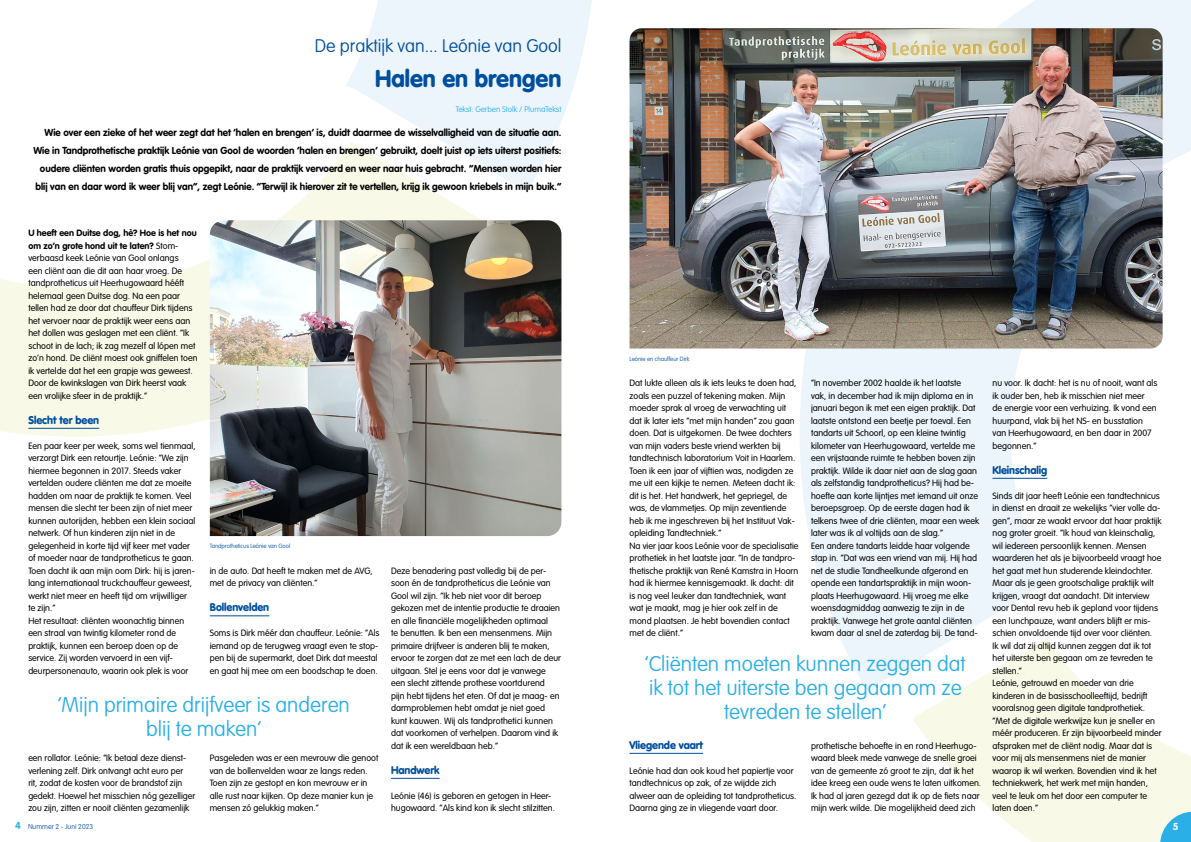
<style>
.page{position:relative;width:1191px;height:842px;background:#fff}
.page>*{position:absolute;margin:0;border:0;box-sizing:border-box;transform-origin:0 0}
.t1{font:900 24px "VAG Rounded Std";color:#004e9e}
.t2{font:100 21px/24px "VAG Rounded Std";color:#2aafe6;text-align:center}
.t3{font:100 18px "VAG Rounded Std";color:#004e9e}
.t4{font:900 11px "VAG Rounded Std";letter-spacing:-.005em;color:#004e9e}
.t5{font:700 10px/18px "VAG Rounded Std";color:#000;text-align:right}
.t6{font:700 10px "VAG Rounded Std";color:#fff}
.t7{font:300 9px/12.5px "VAG Rounded Std";color:#000}
.t8{font:100 8px "VAG Rounded Std";color:#2aafe6}
.t9{font:100 7px "VAG Rounded Std";color:#004e9e}
.t10{font:100 6px "VAG Rounded Std";color:#004e9e}
.s1{font-weight:700}
.s2{font-weight:700;font-size:10px;color:#2aafe6}
</style>
<div class="page">
<svg style="left:799px;top:0;width:392px;height:690px;fill:#ecf5fc"></svg>
<svg style="left:912px;top:637px;width:279px;height:205px;fill:#f8f9e7"></svg>
<svg style="left:1160px;top:812px;width:31px;height:30px"></svg>
<svg style="left:346px;top:0;width:246px;height:192px;fill:#ecf5fc"></svg>
<svg style="left:0;top:142px;width:482px;height:295px"></svg>
<hr style="left:28px;top:428px;width:71px;height:1px;background:#004e9e">
<hr style="left:210px;top:615px;width:59px;height:1px;background:#004e9e">
<hr style="left:391px;top:778px;width:48px;height:1px;background:#004e9e">
<img style="left:210px;top:220px;width:351px;height:316px">
<hr style="left:629px;top:753px;width:74px;height:1px;background:#004e9e">
<hr style="left:992px;top:478px;width:55px;height:1px;background:#004e9e">
<img style="left:629px;top:28px;width:533px;height:320px">
<h3 class="t3" style="left:315px;top:36px;width:248px">De praktijk van... Leónie van Gool</h3>
<h1 class="t1" style="left:375px;top:64px;width:188px">Halen en brengen</h1>
<p class="t8" style="left:456px;top:105px;width:107px">Tekst: Gerben Stolk / PlumaTekst</p>
<p class="t5" style="left:33px;top:124px;width:529px">Wie over een zieke of het weer zegt dat het ‘halen en brengen’ is, duidt daarmee de wisselvalligheid van de situatie aan.<br>Wie in Tandprothetische praktijk Leónie van Gool de woorden ‘halen en brengen’ gebruikt, doelt juist op iets uiterst positiefs: oudere cliënten worden gratis thuis opgepikt, naar de praktijk vervoerd en weer naar huis gebracht. “Mensen worden hier blij van en daar word ik weer blij van”, zegt Leónie. “Terwijl ik hierover zit te vertellen, krijg ik gewoon kriebels in mijn buik.”</p>
<p class="t7" style="left:28px;top:227px;width:171px"><span class="s1">U heeft een Duitse dog, hè? Hoe is het nou om zo’n grote hond uit te laten?</span> Stom&shy;verbaasd keek Leónie van Gool onlangs<br>een cliënt aan die dit aan haar vroeg. De tandprotheticus uit Heerhugowaard hééft helemaal geen Duitse dog. Na een paar tellen had ze door dat chauffeur Dirk tijdens het vervoer naar de praktijk weer eens aan het dollen was geslagen met een cliënt. “Ik schoot in de lach; ik zag mezelf al lópen met zo’n hond. De cliënt moest ook gniffelen toen ik vertelde dat het een grapje was geweest.<br>Door de kwinkslagen van Dirk heerst vaak een vrolijke sfeer in de praktijk.”</p>
<p class="t4" style="left:28px;top:413px;width:72px">Slecht ter been</p>
<p class="t7" style="left:28px;top:439px;width:169px">Een paar keer per week, soms wel tienmaal, verzorgt Dirk een retourtje. Leónie: “We zijn hiermee begonnen in 2017. Steeds vaker vertelden oudere cliënten me dat ze moeite hadden om naar de praktijk te komen. Veel mensen die slecht ter been zijn of niet meer kunnen autorijden, hebben een klein sociaal netwerk. Of hun kinderen zijn niet in de gelegenheid in korte tijd vijf keer met vader of moeder naar de tandprotheticus te gaan.<br>Toen dacht ik aan mijn oom Dirk: hij is jaren&shy;lang internationaal truckchauffeur geweest, werkt niet meer en heeft tijd om vrijwilliger te zijn.”<br>Het resultaat: cliënten woonachtig binnen een straal van twintig kilometer rond de praktijk, kunnen een beroep doen op de service. Zij worden vervoerd in een vijf&shy;deurpersonenauto, waarin ook plek is voor</p>
<p class="t10" style="left:210px;top:543px;width:82px">Tandprotheticus Leónie van Gool</p>
<p class="t7" style="left:210px;top:564px;width:164px">in de auto. Dat heeft te maken met de AVG, met de privacy van cliënten.”</p>
<p class="t4" style="left:210px;top:600px;width:61px">Bollenvelden</p>
<p class="t7" style="left:210px;top:627px;width:171px">Soms is Dirk méér dan chauffeur. Leónie: “Als iemand op de terugweg vraagt even te stop&shy;pen bij de supermarkt, doet Dirk dat meestal en gaat hij mee om een boodschap te doen.</p>
<h2 class="t2" style="left:58px;top:694px;width:294px">‘Mijn primaire drijfveer is anderen blij te maken’</h2>
<p class="t7" style="left:28px;top:752px;width:168px">een rollator. Leónie: “Ik betaal deze dienst&shy;verlening zelf. Dirk ontvangt acht euro per<br>rit, zodat de kosten voor de brandstof zijn gedekt. Hoewel het misschien nóg gezelliger zou zijn, zitten er nooit cliënten gezamenlijk</p>
<p class="t7" style="left:210px;top:752px;width:170px">Pasgeleden was er een mevrouw die genoot van de bollenvelden waar ze langs reden.<br>Toen zijn ze gestopt en kon mevrouw er in alle rust naar kijken. Op deze manier kun je mensen zó gelukkig maken.”</p>
<p class="t7" style="left:391px;top:564px;width:171px">Deze benadering past volledig bij de per&shy;soon én de tandprotheticus die Leónie van Gool wil zijn. “Ik heb niet voor dit beroep gekozen met de intentie productie te draaien en alle financiële mogelijkheden optimaal<br>te benutten. Ik ben een mensenmens. Mijn primaire drijfveer is anderen blij te maken, ervoor te zorgen dat ze met een lach de deur uitgaan. Stel je eens voor dat je vanwege een slecht zittende prothese voortdurend<br>pijn hebt tijdens het eten. Of dat je maag- en darmproblemen hebt omdat je niet goed kunt kauwen. Wij als tandprothetici kunnen dat voorkomen of verhelpen. Daarom vind ik dat ik een wereldbaan heb.”</p>
<p class="t4" style="left:391px;top:763px;width:50px">Handwerk</p>
<p class="t7" style="left:391px;top:789px;width:165px">Leónie (46) is geboren en getogen in Heer&shy;hugowaard. “Als kind kon ik slecht stilzitten.</p>
<p class="t10" style="left:629px;top:356px;width:61px">Leónie en chauffeur Dirk</p>
<p class="t7" style="left:629px;top:377px;width:170px">Dat lukte alleen als ik iets leuks te doen had, zoals een puzzel of tekening maken. Mijn moeder sprak al vroeg de verwachting uit dat ik later iets “met mijn handen” zou gaan doen. Dat is uitgekomen. De twee dochters van mijn vaders beste vriend werkten bij tandtechnisch laboratorium Voit in Haarlem.<br>Toen ik een jaar of vijftien was, nodigden ze me uit een kijkje te nemen. Meteen dacht ik: dit is het. Het handwerk, het gepriegel, de was, de vlammetjes. Op mijn zeventiende heb ik me ingeschreven bij het Instituut Vak&shy;opleiding Tandtechniek.”<br>Na vier jaar koos Leónie voor de specialisatie prothetiek in het laatste jaar. “In de tandpro&shy;thetische praktijk van René Kamstra in Hoorn had ik hiermee kennisgemaakt. Ik dacht: dit is nog veel leuker dan tandtechniek, want wat je maakt, mag je hier ook zelf in de mond plaatsen. Je hebt bovendien contact met de cliënt.”</p>
<p class="t7" style="left:811px;top:377px;width:170px">“In november 2002 haalde ik het laatste<br>vak, in december had ik mijn diploma en in januari begon ik met een eigen praktijk. Dat laatste ontstond een beetje per toeval. Een tandarts uit Schoorl, op een kleine twintig kilometer van Heerhugowaard, vertelde me een vrijstaande ruimte te hebben boven zijn praktijk. Wilde ik daar niet aan de slag gaan als zelfstandig tandprotheticus? Hij had be&shy;hoefte aan korte lijntjes met iemand uit onze beroepsgroep. Op de eerste dagen had ik telkens twee of drie cliënten, maar een week later was ik al voltijds aan de slag.”<br>Een andere tandarts leidde haar volgende stap in. “Dat was een vriend van mij. Hij had net de studie Tandheelkunde afgerond en opende een tandartspraktijk in mijn woon&shy;plaats Heerhugowaard. Hij vroeg me elke woensdagmiddag aanwezig te zijn in de praktijk. Vanwege het grote aantal cliënten kwam daar al snel de zaterdag bij. De tand-</p>
<h2 class="t2" style="left:645px;top:653px;width:322px">‘Cliënten moeten kunnen zeggen dat ik tot het uiterste ben gegaan om ze tevreden te stellen’</h2>
<p class="t4" style="left:629px;top:738px;width:75px">Vliegende vaart</p>
<p class="t7" style="left:629px;top:764px;width:168px">Leónie had dan ook koud het papiertje voor tandtechnicus op zak, of ze wijdde zich alweer aan de opleiding tot tandprotheticus.<br>Daarna ging ze in vliegende vaart door.</p>
<p class="t7" style="left:811px;top:739px;width:172px">prothetische behoefte in en rond Heerhugo&shy;waard bleek mede vanwege de snelle groei van de gemeente zó groot te zijn, dat ik het idee kreeg een oude wens te laten uitkomen.<br>Ik had al jaren gezegd dat ik op de fiets naar mijn werk wilde. Die mogelijkheid deed zich</p>
<p class="t7" style="left:992px;top:377px;width:166px">nu voor. Ik dacht: het is nu of nooit, want als ik ouder ben, heb ik misschien niet meer<br>de energie voor een verhuizing. Ik vond een huurpand, vlak bij het NS- en busstation van Heerhugowaard, en ben daar in 2007 begonnen.”</p>
<p class="t4" style="left:992px;top:463px;width:56px">Kleinschalig</p>
<p class="t7" style="left:992px;top:489px;width:171px">Sinds dit jaar heeft Leónie een tandtechnicus in dienst en draait ze wekelijks “vier volle da&shy;gen”, maar ze waakt ervoor dat haar praktijk nog groter groeit. “Ik houd van kleinschalig, wil iedereen persoonlijk kennen. Mensen waarderen het als je bijvoorbeeld vraagt hoe het gaat met hun studerende kleindochter.<br>Maar als je geen grootschalige praktijk wilt krijgen, vraagt dat aandacht. Dit interview voor Dental revu heb ik gepland voor tijdens een lunchpauze, want anders blijft er mis&shy;schien onvoldoende tijd over voor cliënten.<br>Ik wil dat zij altijd kunnen zeggen dat ik tot het uiterste ben gegaan om ze tevreden te stellen.”<br>Leónie, getrouwd en moeder van drie kinderen in de basisschoolleeftijd, bedrijft vooralsnog geen digitale tandprothetiek. “Met de digitale werkwijze kun je sneller en méér produceren. Er zijn bijvoorbeeld minder afspraken met de cliënt nodig. Maar dat is voor mij als mensenmens niet de manier waarop ik wil werken. Bovendien vind ik het techniekwerk, het werk met mijn handen, veel te leuk om het door een computer te laten doen.”</p>
<p class="t9" style="left:15px;top:822px;width:80px"><span class="s2">4</span> Nummer 2 - Juni 2023</p>
<p class="t6" style="left:1172px;top:820px;width:7px">5</p>
</div>
